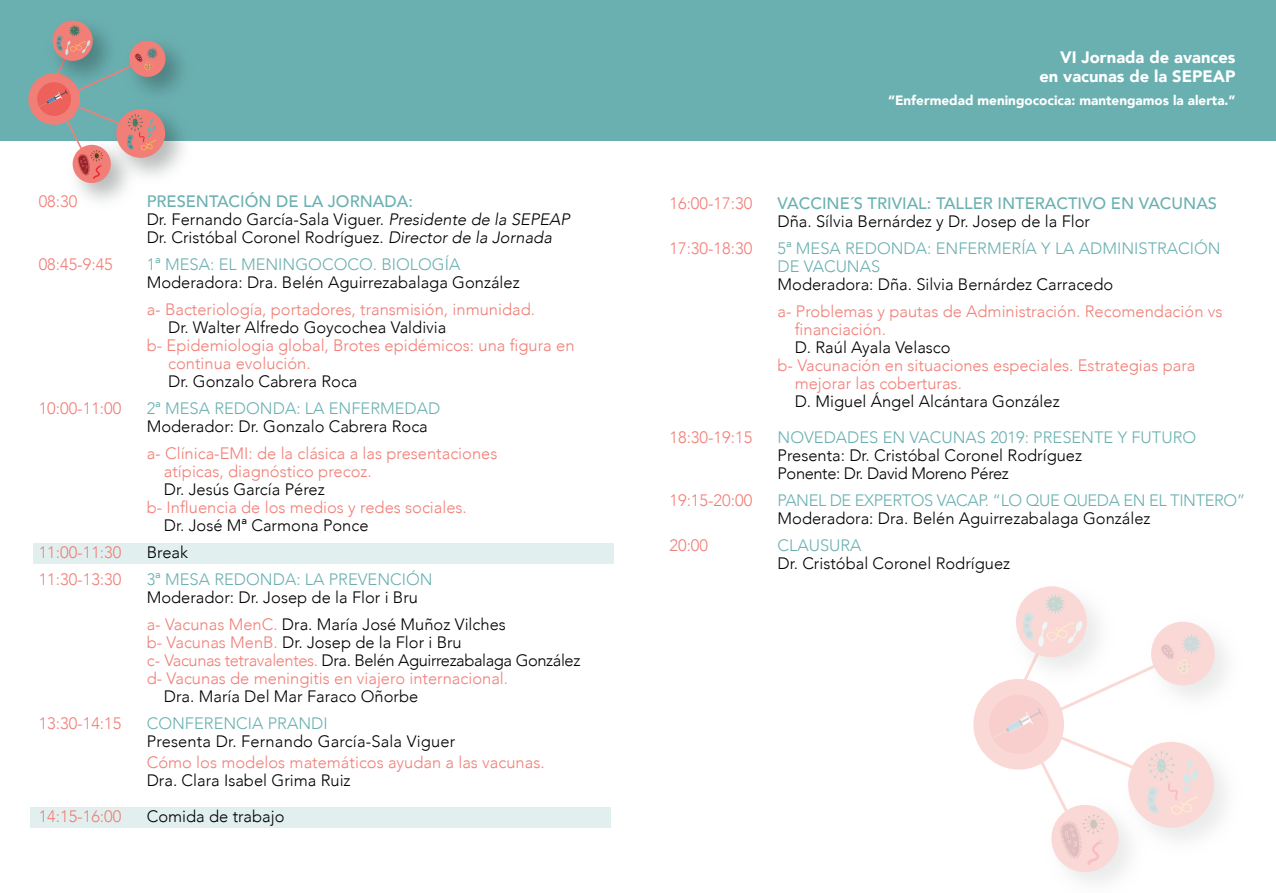
<style>
.page{position:relative;width:1276px;height:893px;background:#fff}
.page>*{position:absolute;margin:0;border:0;box-sizing:border-box;transform-origin:0 0}
.t1{font:300 16.5px/18px "Avenir";color:#000001}
.t2{font:300 16.5px/18px "Avenir";color:#f17f77}
.t3{font:300 16.5px/18px "Avenir";color:#6bb0b1}
.t4{font:300 16.5px "Avenir";letter-spacing:-.025em;color:#6bb0b1}
.t5{font:500 16.5px "Avenir";color:#6bb0b1}
.t6{font:900 16.5px/19.5px "Avenir";color:#fff;text-align:right}
.t7{font:900 13.5px "Avenir";color:#fff}
.s1{font-weight:500;color:#6bb0b1}
.s2{font-style:italic}
.s3{color:#f17f77}
.s4{color:#000001}
</style>
<div class="page">
<div style="left:30px;top:807px;width:580px;height:21px;background:#e1efef"></div>
<div style="left:33px;top:542px;width:580px;height:21px;background:#e1efef"></div>
<div style="left:0;top:0;width:1276px;height:140px;background:#6bb0b1"></div>
<div style="left:28px;top:73px;width:52px;height:52px;background:#f17f77;border-radius:50%"></div>
<div style="left:37px;top:82px;width:34px;height:34px;background:#ee605a;border-radius:50%"></div>
<img style="left:76px;top:179px;width:47px;height:22px">
<div style="left:73px;top:145px;width:38px;height:38px;background:#f17f77;border-radius:50%"></div>
<img style="left:104px;top:114px;width:94px;height:77px">
<div style="left:116px;top:109px;width:49px;height:49px;background:#f17f77;border-radius:50%"></div>
<img style="left:158px;top:44px;width:24px;height:49px">
<div style="left:129px;top:41px;width:36px;height:36px;background:#f17f77;border-radius:50%"></div>
<div style="left:52px;top:21px;width:41px;height:40px;background:#f17f77;border-radius:50%"></div>
<svg style="left:39px;top:24px;width:119px;height:155px"></svg>
<div style="left:973px;top:679px;width:91px;height:91px;background:#fad8d6;border-radius:50%"></div>
<img style="left:1064px;top:865px;width:61px;height:18px">
<div style="left:1051px;top:805px;width:67px;height:67px;background:#fad8d6;border-radius:50%"></div>
<img style="left:1202px;top:755px;width:23px;height:79px">
<div style="left:1128px;top:742px;width:86px;height:86px;background:#fad8d6;border-radius:50%"></div>
<img style="left:1202px;top:628px;width:24px;height:67px">
<div style="left:1151px;top:622px;width:63px;height:63px;background:#fad8d6;border-radius:50%"></div>
<svg style="left:1016px;top:586px;width:70px;height:71px"></svg>
<svg style="left:991px;top:593px;width:211px;height:272px"></svg>
<p class="t2" style="left:39px;top:193px;width:40px">08:30</p>
<p class="t1" style="left:147px;top:193px;width:425px"><span class="s1">PRESENTACIÓN DE LA JORNADA:<br></span>Dr. Fernando García-Sala Viguer. <span class="s2">Presidente de la SEPEAP<br></span>Dr. Cristóbal Coronel Rodríguez. <span class="s2">Director de la Jornada</span></p>
<p class="t2" style="left:39px;top:256px;width:76px">08:45-9:45</p>
<p class="t3" style="left:147px;top:256px;width:315px">1ª MESA: EL MENINGOCOCO. BIOLOGÍA</p>
<p class="t1" style="left:147px;top:274px;width:374px">Moderadora: Dra. Belén Aguirrezabalaga González</p>
<p class="t2" style="left:147px;top:301px;width:390px">a- Bacteriología, portadores, transmisión, inmunidad.</p>
<p class="t1" style="left:168px;top:319px;width:280px">Dr. Walter Alfredo Goycochea Valdivia</p>
<p class="t2" style="left:168px;top:337px;width:408px;text-indent:-21px">b- Epidemiologia global, Brotes epidémicos: una figura en continua evolución.</p>
<p class="t1" style="left:168px;top:373px;width:191px">Dr. Gonzalo Cabrera Roca</p>
<p class="t2" style="left:39px;top:400px;width:84px">10:00-11:00</p>
<p class="t3" style="left:147px;top:400px;width:295px">2ª MESA REDONDA: LA ENFERMEDAD</p>
<p class="t1" style="left:147px;top:418px;width:283px">Moderador: Dr. Gonzalo Cabrera Roca</p>
<p class="t2" style="left:164px;top:445px;width:335px;text-indent:-17px">a- Clínica-EMI: de la clásica a las presentaciones atípicas, diagnóstico precoz.</p>
<p class="t1" style="left:164px;top:481px;width:162px">Dr. Jesús García Pérez</p>
<p class="t2" style="left:147px;top:499px;width:322px">b- Influencia de los medios y redes sociales.</p>
<p class="t1" style="left:164px;top:517px;width:206px">Dr. José Mª Carmona Ponce</p>
<p class="t2" style="left:39px;top:544px;width:84px">11:00-11:30</p>
<p class="t1" style="left:147px;top:544px;width:43px">Break</p>
<p class="t2" style="left:39px;top:571px;width:84px">11:30-13:30</p>
<p class="t3" style="left:147px;top:571px;width:287px">3ª MESA REDONDA: LA PREVENCIÓN</p>
<p class="t1" style="left:147px;top:584px;width:361px;line-height:27px">Moderador: Dr. Josep de la Flor i Bru<br><span class="s3">a- Vacunas MenC.</span> Dra. María José Muñoz Vilches</p>
<p class="t2" style="left:147px;top:634px;width:435px">b- Vacunas MenB. <span class="s4">Dr. Josep de la Flor i Bru<br></span>c- Vacunas tetravalentes. <span class="s4">Dra. Belén Aguirrezabalaga González </span>d- Vacunas de meningitis en viajero internacional.</p>
<p class="t1" style="left:164px;top:688px;width:256px">Dra. María Del Mar Faraco Oñorbe</p>
<p class="t2" style="left:39px;top:715px;width:84px">13:30-14:15</p>
<p class="t3" style="left:147px;top:715px;width:182px">CONFERENCIA PRANDI</p>
<p class="t1" style="left:147px;top:733px;width:310px">Presenta Dr. Fernando García-Sala Viguer</p>
<p class="t2" style="left:147px;top:754px;width:399px">Cómo los modelos matemáticos ayudan a las vacunas.</p>
<p class="t1" style="left:147px;top:772px;width:205px">Dra. Clara Isabel Grima Ruiz</p>
<p class="t2" style="left:39px;top:808px;width:84px">14:15-16:00</p>
<p class="t1" style="left:147px;top:808px;width:139px">Comida de trabajo</p>
<p class="t6" style="left:1039px;top:47px;width:198px">VI Jornada de avances en vacunas de la SEPEAP</p>
<p class="t7" style="left:888px;top:89px;width:349px">“Enfermedad meningococica: mantengamos la alerta.”</p>
<p class="t2" style="left:669px;top:194px;width:84px">16:00-17:30</p>
<p class="t5" style="left:777px;top:189px;width:441px">VACCINE´S TRIVIAL: TALLER INTERACTIVO EN VACUNAS</p>
<p class="t1" style="left:777px;top:212px;width:314px">Dña. Sílvia Bernárdez y Dr. Josep de la Flor</p>
<p class="t2" style="left:669px;top:239px;width:84px">17:30-18:30</p>
<p class="t3" style="left:777px;top:239px;width:445px">5ª MESA REDONDA: ENFERMERÍA Y LA ADMINISTRACIÓN<br>DE VACUNAS</p>
<p class="t1" style="left:777px;top:275px;width:337px">Moderadora: Dña. Silvia Bernárdez Carracedo</p>
<p class="t2" style="left:794px;top:302px;width:429px;text-indent:-17px">a- Problemas y pautas de Administración. Recomendación vs financiación.</p>
<p class="t1" style="left:794px;top:338px;width:157px">D. Raúl Ayala Velasco</p>
<p class="t2" style="left:794px;top:356px;width:402px;text-indent:-17px">b- Vacunación en situaciones especiales. Estrategias para mejorar las coberturas.</p>
<p class="t1" style="left:794px;top:392px;width:267px">D. Miguel Ángel Alcántara González</p>
<p class="t2" style="left:669px;top:428px;width:84px">18:30-19:15</p>
<p class="t3" style="left:777px;top:428px;width:420px">NOVEDADES EN VACUNAS 2019: PRESENTE Y FUTURO</p>
<p class="t1" style="left:777px;top:446px;width:306px">Presenta: Dr. Cristóbal Coronel Rodríguez<br>Ponente: Dr. David Moreno Pérez</p>
<p class="t2" style="left:669px;top:491px;width:84px">19:15-20:00</p>
<p class="t4" style="left:777px;top:490px;width:469px">PANEL DE EXPERTOS VACAP. “LO QUE QUEDA EN EL TINTERO”</p>
<p class="t1" style="left:777px;top:509px;width:374px">Moderadora: Dra. Belén Aguirrezabalaga González</p>
<p class="t2" style="left:669px;top:536px;width:40px">20:00</p>
<p class="t3" style="left:777px;top:536px;width:86px">CLAUSURA</p>
<p class="t1" style="left:777px;top:554px;width:234px">Dr. Cristóbal Coronel Rodríguez</p>
</div>
